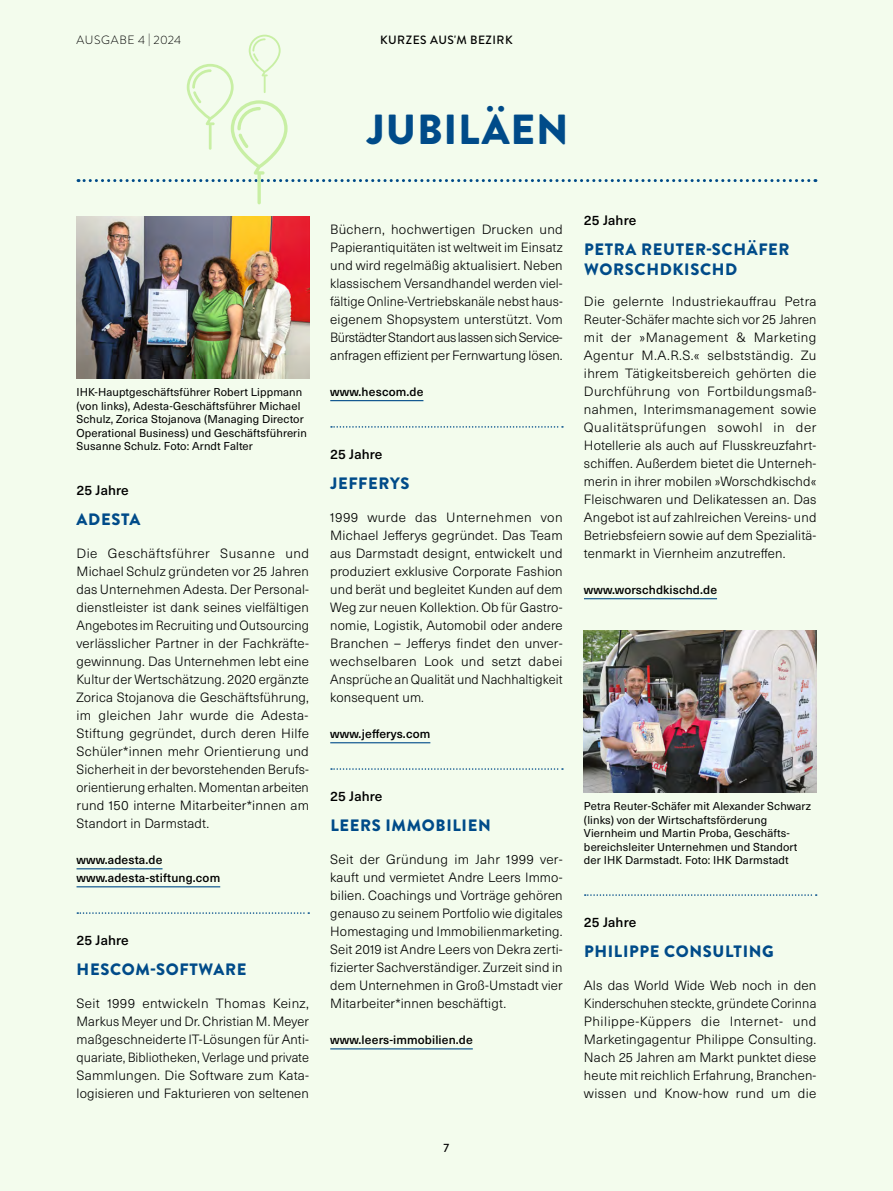
<style>
.page{position:relative;width:893px;height:1191px;background:#f3fced}
.page>*{position:absolute;margin:0;border:0;box-sizing:border-box;transform-origin:0 0}
.t1{font:900 42px "Brandon Grotesque";letter-spacing:.02em;color:#004b89}
.t2{font:900 16.5px/19.8px "Brandon Grotesque";letter-spacing:.04em;color:#004b89}
.t3{font:500 13.5px "Neue Haas Unica W1 G";letter-spacing:.01em;color:#000}
.t4{font:300 13.2px/18px "Neue Haas Unica W1 G";letter-spacing:.01em;color:#000;text-align:justify}
.t5{font:500 12px/18px "Neue Haas Unica W1 G";letter-spacing:.01em;color:#000}
.t6{font:500 12px "Brandon Grotesque";letter-spacing:.04em;color:#000}
.t7{font:300 12px "Brandon Grotesque";letter-spacing:.05em;color:#000}
.t8{font:11.25px/13.5px "Neue Haas Unica W1 G";letter-spacing:.01em;color:#000}
</style>
<div class="page">
<svg style="left:78px;top:35px;width:738px;height:169px"></svg>
<hr style="left:584px;top:598px;width:133px;height:1px;background:#004b89">
<svg style="left:585px;top:894px;width:232px;height:2px"></svg>
<hr style="left:330px;top:400px;width:93px;height:1px;background:#004b89">
<svg style="left:331px;top:426px;width:232px;height:2px"></svg>
<hr style="left:330px;top:742px;width:100px;height:1px;background:#004b89">
<svg style="left:331px;top:768px;width:232px;height:2px"></svg>
<hr style="left:330px;top:1048px;width:143px;height:1px;background:#004b89">
<hr style="left:77px;top:868px;width:86px;height:1px;background:#004b89">
<hr style="left:77px;top:886px;width:143px;height:1px;background:#004b89">
<svg style="left:77px;top:912px;width:232px;height:2px"></svg>
<img style="left:584px;top:630px;width:232px;height:162px">
<img style="left:77px;top:216px;width:232px;height:162px">
<p class="t7" style="left:77px;top:32px;width:106px">AUSGABE 4 | 2024</p>
<p class="t6" style="left:380px;top:32px;width:134px">KURZES AUS'M BEZIRK</p>
<h1 class="t1" style="left:367px;top:100px;width:203px">JUBILÄEN</h1>
<p class="t8" style="left:77px;top:385px;width:232px">IHK-Hauptgeschäftsführer Robert Lippmann (von links), Adesta-Geschäftsführer Michael Schulz, Zorica Stojanova (Managing Director Operational Business) und Geschäftsführerin Susanne Schulz. Foto: Arndt Falter</p>
<p class="t3" style="left:77px;top:480px;width:54px">25 Jahre</p>
<p class="t2" style="left:77px;top:510px;width:65px">ADESTA</p>
<p class="t4" style="left:77px;top:544px;width:234px">Die Geschäftsführer Susanne und Michael Schulz gründeten vor 25 Jahren das Unternehmen Adesta. Der Personal&shy;dienstleister ist dank seines vielfältigen Angebotes im Recruiting und Outsourcing verlässlicher Partner in der Fachkräfte&shy;gewinnung. Das Unternehmen lebt eine Kultur der Wertschätzung. 2020 ergänzte Zorica Stojanova die Geschäftsführung, im gleichen Jahr wurde die Adesta-Stiftung gegründet, durch deren Hilfe Schüler*innen mehr Orientierung und Sicherheit in der bevorstehenden Berufs&shy;orientierung erhalten. Momentan arbeiten rund 150 interne Mitarbeiter*innen am Standort in Darmstadt.</p>
<p class="t5" style="left:77px;top:850px;width:145px">www.adesta.de www.adesta-stiftung.com</p>
<p class="t3" style="left:77px;top:930px;width:54px">25 Jahre</p>
<p class="t2" style="left:77px;top:960px;width:171px">HESCOM-SOFTWARE</p>
<p class="t4" style="left:77px;top:994px;width:234px">Seit 1999 entwickeln Thomas Keinz, Markus Meyer und Dr. Christian M. Meyer maßgeschneiderte IT-Lösungen für Anti&shy;quariate, Bibliotheken, Verlage und private Sammlungen. Die Software zum Kata&shy;logisieren und Fakturieren von seltenen</p>
<p class="t4" style="left:330px;top:220px;width:234px">Büchern, hochwertigen Drucken und Papierantiquitäten ist weltweit im Einsatz und wird regelmäßig aktualisiert. Neben klassischem Versandhandel werden viel&shy;fältige Online-Vertriebskanäle nebst haus&shy;eigenem Shopsystem unterstützt. Vom Bürstädter Standort aus lassen sich Service&shy;anfragen effizient per Fernwartung lösen.</p>
<p class="t5" style="left:330px;top:382px;width:95px">www.hescom.de</p>
<p class="t3" style="left:330px;top:444px;width:54px">25 Jahre</p>
<p class="t2" style="left:330px;top:474px;width:81px">JEFFERYS</p>
<p class="t4" style="left:330px;top:508px;width:234px">1999 wurde das Unternehmen von Michael Jefferys gegründet. Das Team aus Darmstadt designt, entwickelt und produziert exklusive Corporate Fashion und berät und begleitet Kunden auf dem Weg zur neuen Kollektion. Ob für Gastro&shy;nomie, Logistik, Automobil oder andere Branchen – Jefferys findet den unver&shy;wechselbaren Look und setzt dabei Ansprüche an Qualität und Nachhaltigkeit konsequent um.</p>
<p class="t5" style="left:330px;top:724px;width:102px">www.jefferys.com</p>
<p class="t3" style="left:330px;top:786px;width:54px">25 Jahre</p>
<p class="t2" style="left:330px;top:816px;width:162px">LEERS IMMOBILIEN</p>
<p class="t4" style="left:330px;top:850px;width:234px">Seit der Gründung im Jahr 1999 ver&shy;kauft und vermietet Andre Leers Immo&shy;bilien. Coachings und Vorträge gehören genauso zu seinem Portfolio wie digitales Homestaging und Immobilienmarketing.<br>Seit 2019 ist Andre Leers von Dekra zerti&shy;fizierter Sachverständiger. Zurzeit sind in dem Unternehmen in Groß-Umstadt vier Mitarbeiter*innen beschäftigt.</p>
<p class="t5" style="left:330px;top:1030px;width:144px">www.leers-immobilien.de</p>
<p class="t6" style="left:444px;top:1140px;width:7px">7</p>
<p class="t3" style="left:584px;top:210px;width:54px">25 Jahre</p>
<p class="t2" style="left:584px;top:240px;width:207px">PETRA REUTER-SCHÄFER<br>WORSCHDKISCHD</p>
<p class="t4" style="left:584px;top:292px;width:234px">Die gelernte Industriekauffrau Petra Reuter-Schäfer machte sich vor 25 Jahren mit der »Management &amp; Marketing Agentur M.A.R.S.« selbstständig. Zu ihrem Tätigkeitsbereich gehörten die Durchführung von Fortbildungsmaß&shy;nahmen, Interimsmanagement sowie Qualitäts prüfungen sowohl in der Hotellerie als auch auf Flusskreuzfahrt&shy;schiffen. Außerdem bietet die Unterneh&shy;merin in ihrer mobilen »Worschdkischd« Fleischwaren und Delikatessen an. Das Angebot ist auf zahlreichen Vereins- und Betriebsfeiern sowie auf dem Spezialitä&shy;tenmarkt in Viernheim anzutreffen.</p>
<p class="t5" style="left:584px;top:580px;width:135px">www.worschdkischd.de</p>
<p class="t8" style="left:584px;top:799px;width:229px">Petra Reuter-Schäfer mit Alexander Schwarz (links) von der Wirtschaftsförderung Viernheim und Martin Proba, Geschäfts&shy;bereichsleiter Unternehmen und Standort der IHK Darmstadt. Foto: IHK Darmstadt</p>
<p class="t3" style="left:584px;top:912px;width:54px">25 Jahre</p>
<p class="t2" style="left:584px;top:942px;width:191px">PHILIPPE CONSULTING</p>
<p class="t4" style="left:584px;top:976px;width:234px">Als das World Wide Web noch in den Kinder schuhen steckte, gründete Corinna Philippe-Küppers die Internet- und Marketing agentur Philippe Consulting.<br>Nach 25 Jahren am Markt punktet diese heute mit reichlich Erfahrung, Branchen&shy;wissen und Know-how rund um die</p>
</div>
